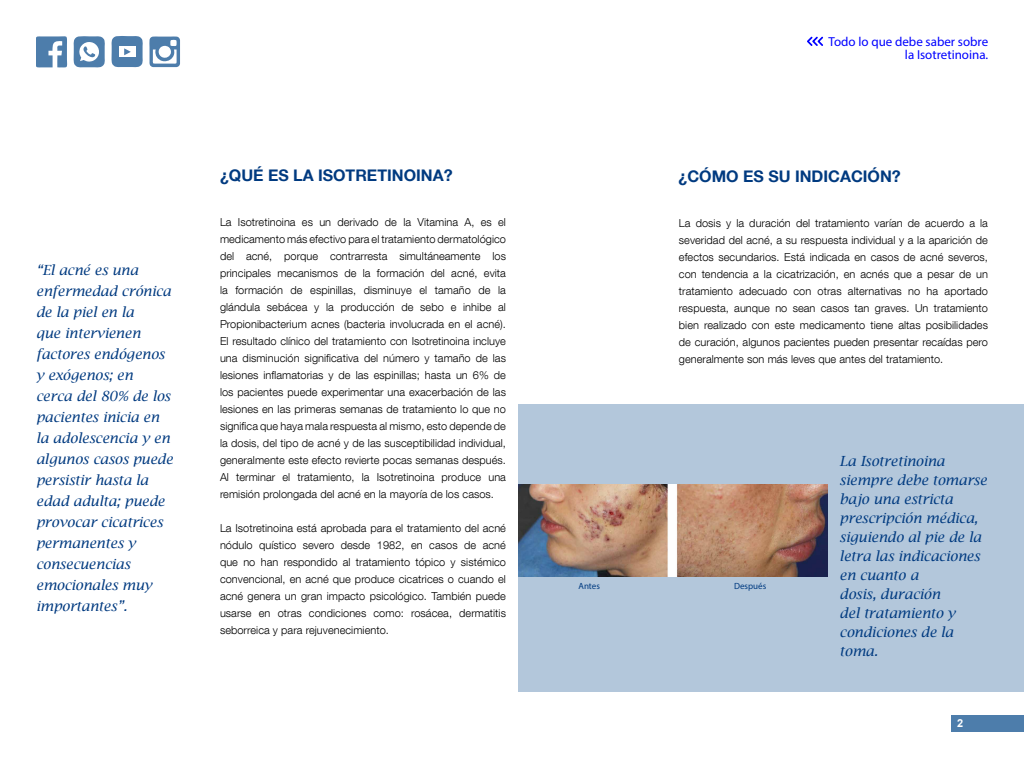
<style>
.page{position:relative;width:1024px;height:768px;background:#fff}
.page>*{position:absolute;margin:0;border:0;box-sizing:border-box;transform-origin:0 0}
.t1{font:700 16px "Helvetica Neue LT Com";color:#003a80}
.t2{font:italic 14px/21px "Lucida Bright";color:#003a80}
.t3{font:13px/13px "Myriad Pro";color:#00f;text-align:right}
.t4{font:300 11px/17px "Helvetica Neue LT Com";letter-spacing:.005em;color:#000;text-align:justify}
.t5{font:700 11px "Arial";color:#fff}
.t6{font:9px "Myriad Pro";color:#003a80}
</style>
<div class="page">
<svg style="left:149px;top:36px;width:31px;height:31px"></svg>
<svg style="left:36px;top:36px;width:69px;height:32px"></svg>
<svg style="left:111px;top:36px;width:32px;height:31px"></svg>
<div style="left:952px;top:715px;width:72px;height:17px;background:#4d7dab"></div>
<svg style="left:807px;top:36px;width:16px;height:10px"></svg>
<div style="left:518px;top:404px;width:506px;height:288px;background:#b3c7db"></div>
<img style="left:518px;top:484px;width:309px;height:93px">
<p class="t2" style="left:36px;top:259px;width:138px">“El acné es una enfermedad crónica de la piel en la<br>que intervienen factores endógenos y exógenos; en<br>cerca del 80% de los pacientes inicia en la adolescencia y en algunos casos puede persistir hasta la edad adulta; puede provocar cicatrices permanentes y consecuencias emocionales muy importantes”.</p>
<h1 class="t1" style="left:220px;top:166px;width:234px">¿QUÉ ES LA ISOTRETINOINA?</h1>
<p class="t4" style="left:220px;top:213px;width:288px">La Isotretinoina es un derivado de la Vitamina A, es el medicamento más efectivo para el tratamiento dermatológico del acné, porque contrarresta simultáneamente los principales mecanismos de la formación del acné, evita la formación de espinillas, disminuye el tamaño de la glándula sebácea y la producción de sebo e inhibe al Propionibacterium acnes (bacteria involucrada en el acné).<br>El resultado clínico del tratamiento con Isotretinoina incluye una disminución significativa del número y tamaño de las lesiones inflamatorias y de las espinillas; hasta un 6% de los pacientes puede experimentar una exacerbación de las lesiones en las primeras semanas de tratamiento lo que no significa que haya mala respuesta al mismo, esto depende de la dosis, del tipo de acné y de las susceptibilidad individual, generalmente este efecto revierte pocas semanas después.<br>Al terminar el tratamiento, la Isotretinoina produce una remisión prolongada del acné en la mayoría de los casos.</p>
<p class="t4" style="left:220px;top:519px;width:288px">La Isotretinoina está aprobada para el tratamiento del acné nódulo quístico severo desde 1982, en casos de acné que no han respondido al tratamiento tópico y sistémico convencional, en acné que produce cicatrices o cuando el acné genera un gran impacto psicológico. También puede usarse en otras condiciones como: rosácea, dermatitis seborreica y para rejuvenecimiento.</p>
<p class="t3" style="left:829px;top:35px;width:161px">Todo lo que debe saber sobre la Isotretinoina.</p>
<h1 class="t1" style="left:679px;top:166px;width:224px">¿CÓMO ES SU INDICACIÓN?</h1>
<p class="t4" style="left:679px;top:214px;width:311px">La dosis y la duración del tratamiento varían de acuerdo a la severidad del acné, a su respuesta individual y a la aparición de efectos secundarios. Está indicada en casos de acné severos, con tendencia a la cicatrización, en acnés que a pesar de un tratamiento adecuado con otras alternativas no ha aportado respuesta, aunque no sean casos tan graves. Un tratamiento bien realizado con este medicamento tiene altas posibilidades de curación, algunos pacientes pueden presentar recaídas pero generalmente son más leves que antes del tratamiento.</p>
<p class="t6" style="left:579px;top:580px;width:23px">Antes</p>
<p class="t6" style="left:734px;top:580px;width:34px">Después</p>
<p class="t2" style="left:840px;top:452px;width:149px;line-height:19px">La Isotretinoina siempre debe tomarse bajo una estricta prescripción médica, siguiendo al pie de la letra las indicaciones en cuanto a<br>dosis, duración<br>del tratamiento y condiciones de la toma.</p>
<p class="t5" style="left:957px;top:715px;width:8px">2</p>
</div>
